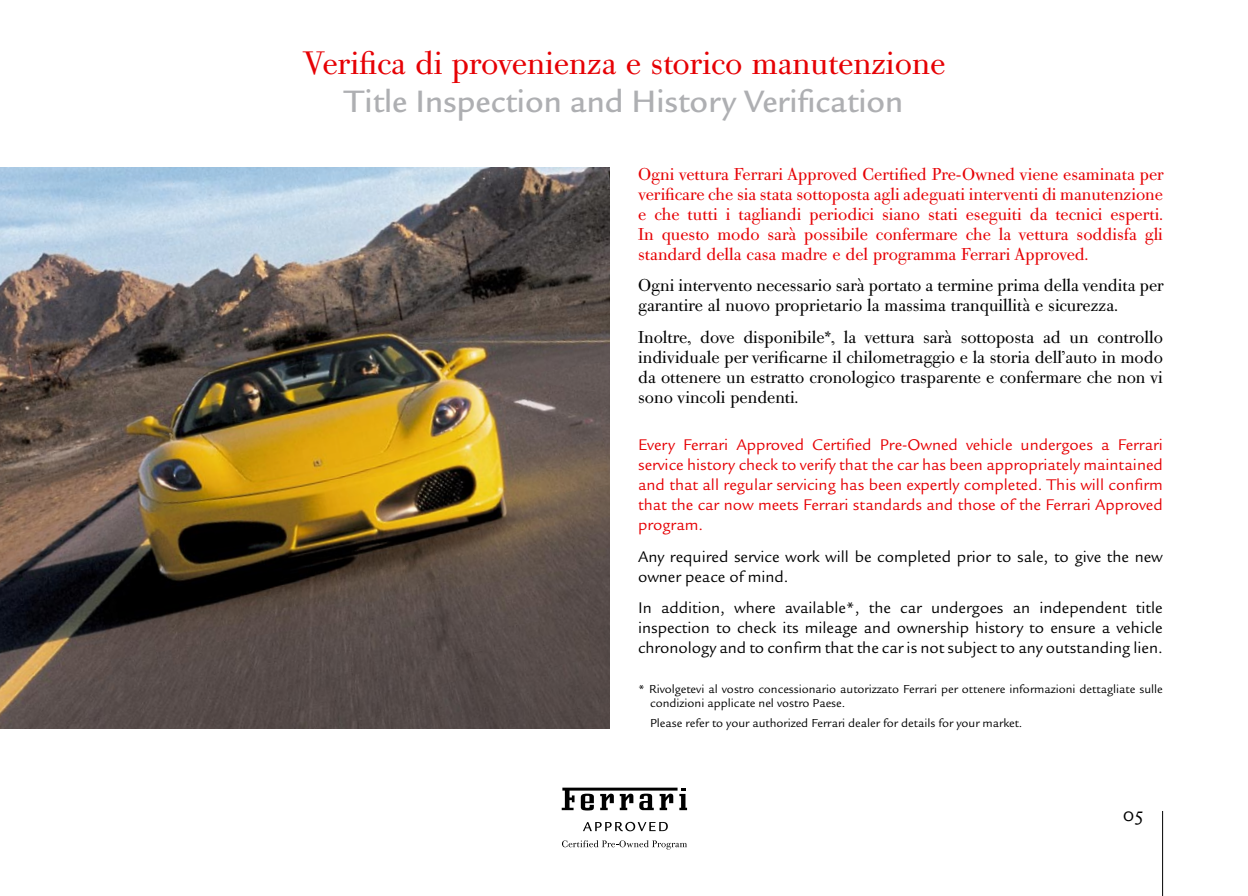
<style>
.page{position:relative;width:1248px;height:896px;background:#fff}
.page>*{position:absolute;margin:0;border:0;box-sizing:border-box;transform-origin:0 0}
.t1{font:32px "Bodoni Old Face BQ";color:#e60004}
.t2{font:500 32px "Legacy Sans EFOP";color:#aeafb2}
.t3{font:20px "Legacy Sans EFOP Book SC";color:#000}
.t4{font:17px/20px "Bodoni Old Face BQ";color:#000}
.t5{font:17px/20px "Bodoni Old Face BQ";color:#e60004;text-align:justify}
.t6{font:16px/20px "Legacy Sans EFOP";color:#e60004;text-align:justify}
.t7{font:16px/20px "Legacy Sans EFOP";color:#000}
.t8{font:12px/14.4px "Legacy Sans EFOP";color:#000}
</style>
<div class="page">
<img style="left:0;top:167px;width:609px;height:562px">
<hr style="left:1162px;top:811px;width:1px;height:85px;background:#000">
<svg style="left:583px;top:822px;width:84px;height:9px"></svg>
<svg style="left:562px;top:840px;width:125px;height:9px"></svg>
<svg style="left:561px;top:787px;width:126px;height:23px"></svg>
<h1 class="t1" style="left:302px;top:43px;width:644px">Verifica di provenienza e storico manutenzione</h1>
<h1 class="t2" style="left:344px;top:82px;width:560px">Title Inspection and History Verification</h1>
<p class="t5" style="left:638px;top:165px;width:527px">Ogni vettura Ferrari Approved Certified Pre-Owned viene esaminata per verificare che sia stata sottoposta agli adeguati interventi di manutenzione e che tutti i tagliandi periodici siano stati eseguiti da tecnici esperti.<br>In questo modo sarà possibile confermare che la vettura soddisfa gli standard della casa madre e del programma Ferrari Approved.</p>
<p class="t4" style="left:638px;top:276px;width:527px">Ogni intervento necessario sarà portato a termine prima della vendita per garantire al nuovo proprietario la massima tranquillità e sicurezza.</p>
<p class="t4" style="left:638px;top:327px;width:526px;text-align:justify">Inoltre, dove disponibile*, la vettura sarà sottoposta ad un controllo individuale per verificarne il chilometraggio e la storia dell’auto in modo da ottenere un estratto cronologico trasparente e confermare che non vi sono vincoli pendenti.</p>
<p class="t6" style="left:638px;top:435px;width:526px">Every Ferrari Approved Certified Pre-Owned vehicle undergoes a Ferrari service history check to verify that the car has been appropriately maintained and that all regular servicing has been expertly completed. This will confirm that the car now meets Ferrari standards and those of the Ferrari Approved program.</p>
<p class="t7" style="left:638px;top:546px;width:526px">Any required service work will be completed prior to sale, to give the new owner peace of mind.</p>
<p class="t7" style="left:638px;top:598px;width:526px;text-align:justify">In addition, where available*, the car undergoes an independent title inspection to check its mileage and ownership history to ensure a vehicle chronology and to confirm that the car is not subject to any outstanding lien.</p>
<p class="t8" style="left:650px;top:681px;width:514px;text-indent:-12px">* Rivolgetevi al vostro concessionario autorizzato Ferrari per ottenere informazioni dettagliate sulle condizioni applicate nel vostro Paese.</p>
<p class="t8" style="left:650px;top:716px;width:374px">Please refer to your authorized Ferrari dealer for details for your market.</p>
<p class="t3" style="left:1122px;top:802px;width:22px">05</p>
</div>
